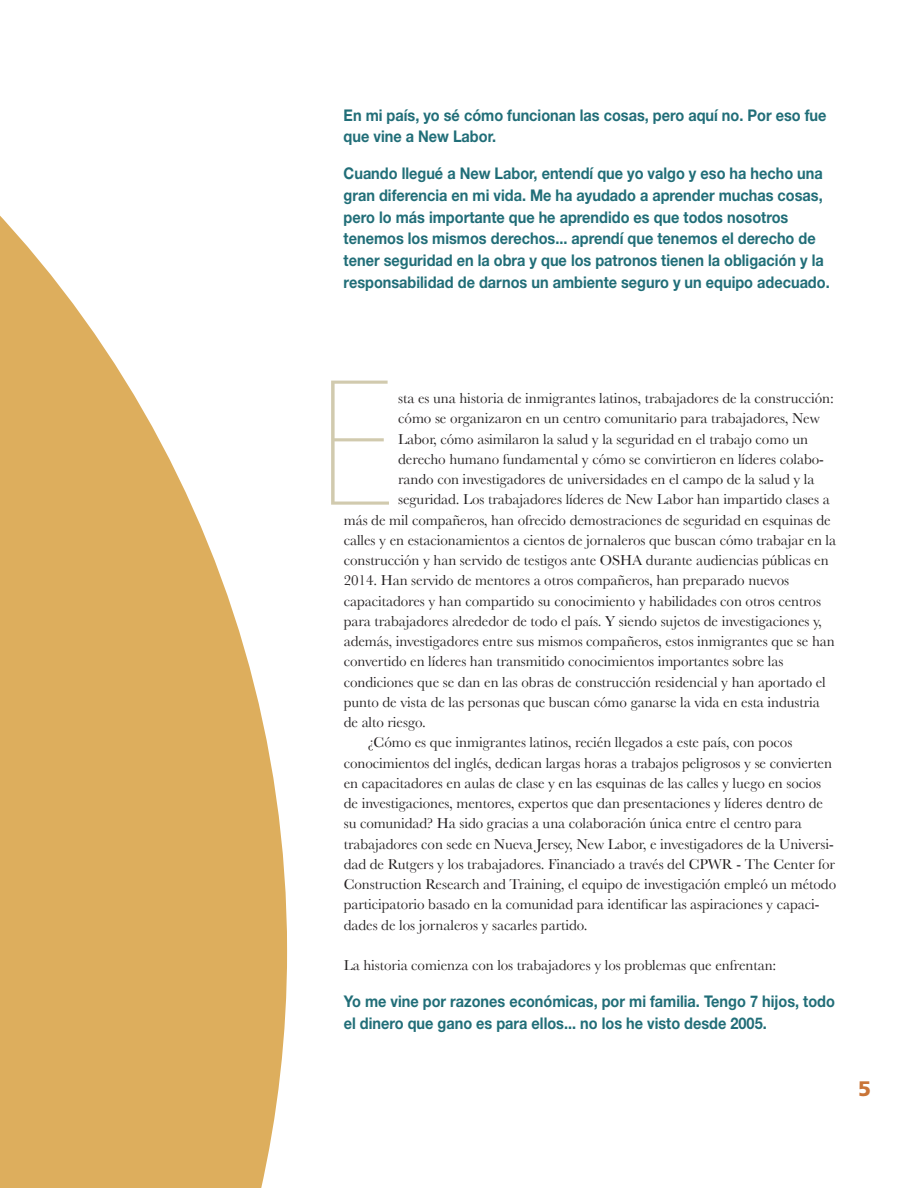
<style>
.page{position:relative;width:918px;height:1188px;background:#fff}
.page>*{position:absolute;margin:0;border:0;box-sizing:border-box;transform-origin:0 0}
.t1{font:900 21px "Frutiger";color:#c97538}
.t2{font:700 16.2px/21.8px "Helvetica Neue";color:#216e78;scale:.9 1}
.t3{font:15px "Baskerville";letter-spacing:-.005em;color:#231f20}
</style>
<div class="page">
<svg style="left:0;top:216px;width:287px;height:972px;fill:#ddae5d"></svg>
<svg style="left:331px;top:381px;width:58px;height:124px"></svg>
<p class="t2" style="left:344px;top:105px;width:538px">En mi país, yo sé cómo funcionan las cosas, pero aquí no. Por eso fue que vine a New Labor.</p>
<p class="t2" style="left:344px;top:164px;width:542px">Cuando llegué a New Labor, entendí que yo valgo y eso ha hecho una gran diferencia en mi vida. Me ha ayudado a aprender muchas cosas, pero lo más importante que he aprendido es que todos nosotros tenemos los mismos derechos... aprendí que tenemos el derecho de tener seguridad en la obra y que los patronos tienen la obligación y la responsabilidad de darnos un ambiente seguro y un equipo adecuado.</p>
<p class="t3" style="left:398px;top:393px;width:437px">sta es una historia de inmigrantes latinos, trabajadores de la construcción:</p>
<p class="t3" style="left:398px;top:413px;width:423px">cómo se organizaron en un centro comunitario para trabajadores, New</p>
<p class="t3" style="left:398px;top:433px;width:411px">Labor, cómo asimilaron la salud y la seguridad en el trabajo como un</p>
<p class="t3" style="left:398px;top:454px;width:427px">derecho humano fundamental y cómo se convirtieron en líderes colabo-</p>
<p class="t3" style="left:398px;top:474px;width:418px">rando con investigadores de universidades en el campo de la salud y la</p>
<p class="t3" style="left:398px;top:494px;width:433px">seguridad. Los trabajadores líderes de New Labor han impartido clases a</p>
<p class="t3" style="left:344px;top:514px;width:489px">más de mil compañeros, han ofrecido demostraciones de seguridad en esquinas de</p>
<p class="t3" style="left:344px;top:535px;width:494px">calles y en estacionamientos a cientos de jornaleros que buscan cómo trabajar en la</p>
<p class="t3" style="left:344px;top:555px;width:486px">construcción y han servido de testigos ante OSHA durante audiencias públicas en</p>
<p class="t3" style="left:344px;top:575px;width:447px">2014. Han servido de mentores a otros compañeros, han preparado nuevos</p>
<p class="t3" style="left:344px;top:595px;width:479px">capacitadores y han compartido su conocimiento y habilidades con otros centros</p>
<p class="t3" style="left:344px;top:616px;width:480px">para trabajadores alrededor de todo el país. Y siendo sujetos de investigaciones y,</p>
<p class="t3" style="left:344px;top:636px;width:493px">además, investigadores entre sus mismos compañeros, estos inmigrantes que se han</p>
<p class="t3" style="left:344px;top:656px;width:441px">convertido en líderes han transmitido conocimientos importantes sobre las</p>
<p class="t3" style="left:344px;top:676px;width:484px">condiciones que se dan en las obras de construcción residencial y han aportado el</p>
<p class="t3" style="left:344px;top:697px;width:478px">punto de vista de las personas que buscan cómo ganarse la vida en esta industria</p>
<p class="t3" style="left:344px;top:717px;width:84px">de alto riesgo.</p>
<p class="t3" style="left:368px;top:737px;width:426px">¿Cómo es que inmigrantes latinos, recién llegados a este país, con pocos</p>
<p class="t3" style="left:344px;top:757px;width:490px">conocimientos del inglés, dedican largas horas a trabajos peligrosos y se convierten</p>
<p class="t3" style="left:344px;top:778px;width:479px">en capacitadores en aulas de clase y en las esquinas de las calles y luego en socios</p>
<p class="t3" style="left:344px;top:798px;width:481px">de investigaciones, mentores, expertos que dan presentaciones y líderes dentro de</p>
<p class="t3" style="left:344px;top:818px;width:460px">su comunidad? Ha sido gracias a una colaboración única entre el centro para</p>
<p class="t3" style="left:344px;top:838px;width:491px">trabajadores con sede en Nueva Jersey, New Labor, e investigadores de la Universi-</p>
<p class="t3" style="left:344px;top:859px;width:493px">dad de Rutgers y los trabajadores. Financiado a través del CPWR - The Center for</p>
<p class="t3" style="left:344px;top:879px;width:494px">Construction Research and Training, el equipo de investigación empleó un método</p>
<p class="t3" style="left:344px;top:896px;width:477px">participatorio basado en la comunidad para identificar las aspiraciones y capaci-</p>
<p class="t3" style="left:344px;top:919px;width:245px">dades de los jornaleros y sacarles partido.</p>
<p class="t3" style="left:344px;top:960px;width:434px">La historia comienza con los trabajadores y los problemas que enfrentan:</p>
<p class="t2" style="left:344px;top:992px;width:547px">Yo me vine por razones económicas, por mi familia. Tengo 7 hijos, todo el dinero que gano es para ellos... no los he visto desde 2005.</p>
<h1 class="t1" style="left:858px;top:1080px;width:14px">5</h1>
</div>
